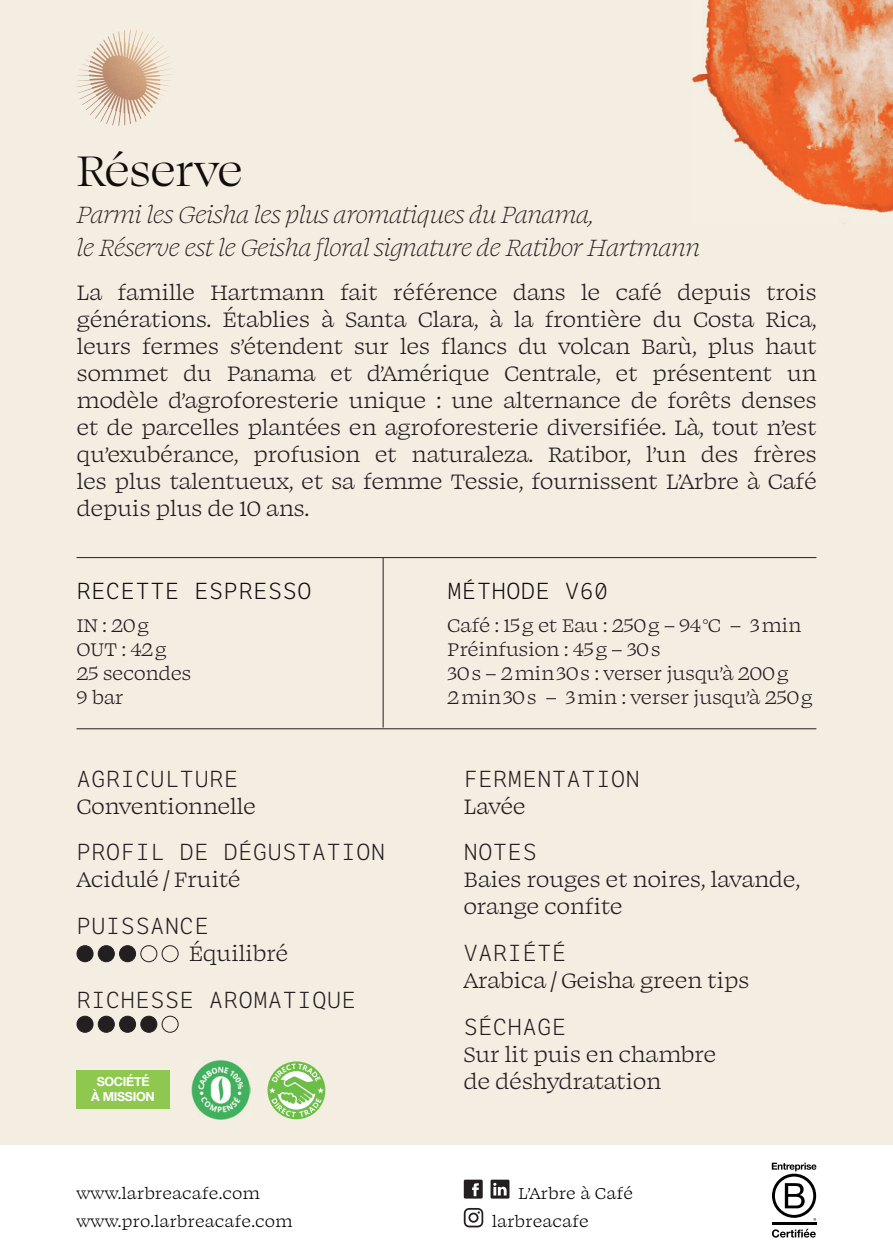
<style>
.page{position:relative;width:893px;height:1259px;background:#fff}
.page>*{position:absolute;margin:0;border:0;box-sizing:border-box;transform-origin:0 0}
.t1{font:48.9px "Swear Display";color:#100d0b}
.t2{font:italic 300 27px/32.4px "Swear Text";letter-spacing:-.025em;color:#231f20}
.t3{font:24px/27px "Swear Text";letter-spacing:-.025em;color:#231f20}
.t4{font:300 22.5px "LFT Etica Mono";letter-spacing:.035em;color:#231f20}
.t5{font:300 22.5px "LFT Etica Mono";letter-spacing:.035em;color:#100d0b}
.t6{font:21px/24px "Swear Text";letter-spacing:-.025em;color:#231f20}
.t7{font:18px/28.8px "Swear Text";color:#000}
.t8{font:700 12.6px/15px "Helvetica Neue";letter-spacing:-.025em;color:#fff;text-align:center}
</style>
<div class="page">
<div style="left:0;top:0;width:893px;height:1144px;background:#f4eee2"></div>
<svg style="left:772px;top:1228px;width:44px;height:9px"></svg>
<hr style="left:772px;top:1222px;width:44px;height:3px;background:#000001">
<svg style="left:772px;top:1162px;width:44px;height:58px"></svg>
<svg style="left:491px;top:1179px;width:18px;height:19px"></svg>
<svg style="left:464px;top:1179px;width:19px;height:19px"></svg>
<svg style="left:464px;top:1208px;width:19px;height:19px"></svg>
<svg style="left:268px;top:1061px;width:57px;height:58px"></svg>
<div style="left:77px;top:1070px;width:93px;height:38px;background:#8ec84e"></div>
<img style="left:191px;top:1060px;width:60px;height:59px">
<img style="left:77px;top:30px;width:53px;height:80px">
<div style="left:77px;top:945px;width:16px;height:16px;background:#231f20;border-radius:50%"></div>
<div style="left:77px;top:945px;width:16px;height:17px;border:1px solid #231f20;border-radius:50%"></div>
<div style="left:98px;top:945px;width:16px;height:16px;background:#231f20;border-radius:50%"></div>
<div style="left:98px;top:945px;width:17px;height:17px;border:1px solid #231f20;border-radius:50%"></div>
<div style="left:120px;top:945px;width:16px;height:16px;background:#231f20;border-radius:50%"></div>
<div style="left:119px;top:945px;width:17px;height:17px;border:1px solid #231f20;border-radius:50%"></div>
<div style="left:140px;top:945px;width:17px;height:17px;border:1px solid #231f20;border-radius:50%"></div>
<div style="left:162px;top:945px;width:17px;height:17px;border:1px solid #231f20;border-radius:50%"></div>
<div style="left:77px;top:1016px;width:16px;height:16px;background:#231f20;border-radius:50%"></div>
<div style="left:77px;top:1015px;width:16px;height:17px;border:1px solid #231f20;border-radius:50%"></div>
<div style="left:98px;top:1016px;width:16px;height:16px;background:#231f20;border-radius:50%"></div>
<div style="left:98px;top:1015px;width:17px;height:17px;border:1px solid #231f20;border-radius:50%"></div>
<div style="left:120px;top:1016px;width:16px;height:16px;background:#231f20;border-radius:50%"></div>
<div style="left:119px;top:1015px;width:17px;height:17px;border:1px solid #231f20;border-radius:50%"></div>
<div style="left:141px;top:1016px;width:16px;height:16px;background:#231f20;border-radius:50%"></div>
<div style="left:140px;top:1015px;width:17px;height:17px;border:1px solid #231f20;border-radius:50%"></div>
<div style="left:162px;top:1015px;width:17px;height:17px;border:1px solid #231f20;border-radius:50%"></div>
<hr style="left:77px;top:557px;width:739px;height:1px;background:#231f20">
<hr style="left:77px;top:728px;width:739px;height:1px;background:#231f20">
<hr style="left:383px;top:558px;width:1px;height:169px;background:#231f20">
<img style="left:692px;top:0;width:201px;height:224px">
<h1 class="t1" style="left:77px;top:140px;width:168px">Réserve</h1>
<p class="t2" style="left:77px;top:197px;width:625px">Parmi les Geisha les plus aromatiques du Panama,<br>le Réserve est le Geisha floral signature de Ratibor Hartmann</p>
<p class="t3" style="left:77px;top:277px;width:742px;text-align:justify">La famille Hartmann fait référence dans le café depuis trois générations. Établies à Santa Clara, à la frontière du Costa Rica, leurs fermes s’étendent sur les flancs du volcan Barù, plus haut sommet du Panama et d’Amérique Centrale, et présentent un modèle d’agroforesterie unique : une alternance de forêts denses et de parcelles plantées en agroforesterie diversifiée. Là, tout n’est qu’exubérance, profusion et naturaleza. Ratibor, l’un des frères les plus talentueux, et sa femme Tessie, fournissent L’Arbre à Café depuis plus de 10 ans.</p>
<p class="t5" style="left:77px;top:578px;width:236px">RECETTE ESPRESSO</p>
<p class="t6" style="left:77px;top:612px;width:117px">IN : 20 g<br>OUT : 42 g<br>25 secondes<br>9 bar</p>
<p class="t4" style="left:77px;top:766px;width:163px">AGRICULTURE</p>
<p class="t3" style="left:77px;top:791px;width:181px">Conventionnelle</p>
<p class="t4" style="left:77px;top:839px;width:310px">PROFIL DE DÉGUSTATION</p>
<p class="t3" style="left:77px;top:865px;width:166px">Acidulé / Fruité</p>
<p class="t4" style="left:77px;top:913px;width:133px">PUISSANCE</p>
<p class="t3" style="left:189px;top:938px;width:101px">Équilibré</p>
<p class="t4" style="left:77px;top:986px;width:280px">RICHESSE AROMATIQUE</p>
<p class="t8" style="left:91px;top:1074px;width:65px">SOCIÉTÉ<br>À MISSION</p>
<p class="t5" style="left:448px;top:578px;width:162px">MÉTHODE V60</p>
<p class="t6" style="left:447px;top:612px;width:367px">Café : 15 g et Eau : 250 g – 94 °C – 3 min<br>Préinfusion : 45 g – 30 s<br>30 s – 2 min 30 s : verser jusqu’à 200 g<br>2 min 30 s – 3 min : verser jusqu’à 250 g</p>
<p class="t4" style="left:464px;top:766px;width:178px">FERMENTATION</p>
<p class="t3" style="left:463px;top:791px;width:64px">Lavée</p>
<p class="t4" style="left:464px;top:839px;width:74px">NOTES</p>
<p class="t3" style="left:463px;top:865px;width:338px">Baies rouges et noires, lavande, orange confite</p>
<p class="t4" style="left:464px;top:940px;width:104px">VARIÉTÉ</p>
<p class="t3" style="left:463px;top:965px;width:288px">Arabica / Geisha green tips</p>
<p class="t4" style="left:464px;top:1013px;width:104px">SÉCHAGE</p>
<p class="t3" style="left:463px;top:1039px;width:255px">Sur lit puis en chambre de déshydratation</p>
<p class="t7" style="left:77px;top:1177px;width:218px">www.larbreacafe.com www.pro.larbreacafe.com</p>
<p class="t7" style="left:492px;top:1177px;width:143px;text-indent:26px">L’Arbre à Café larbreacafe</p>
</div>
